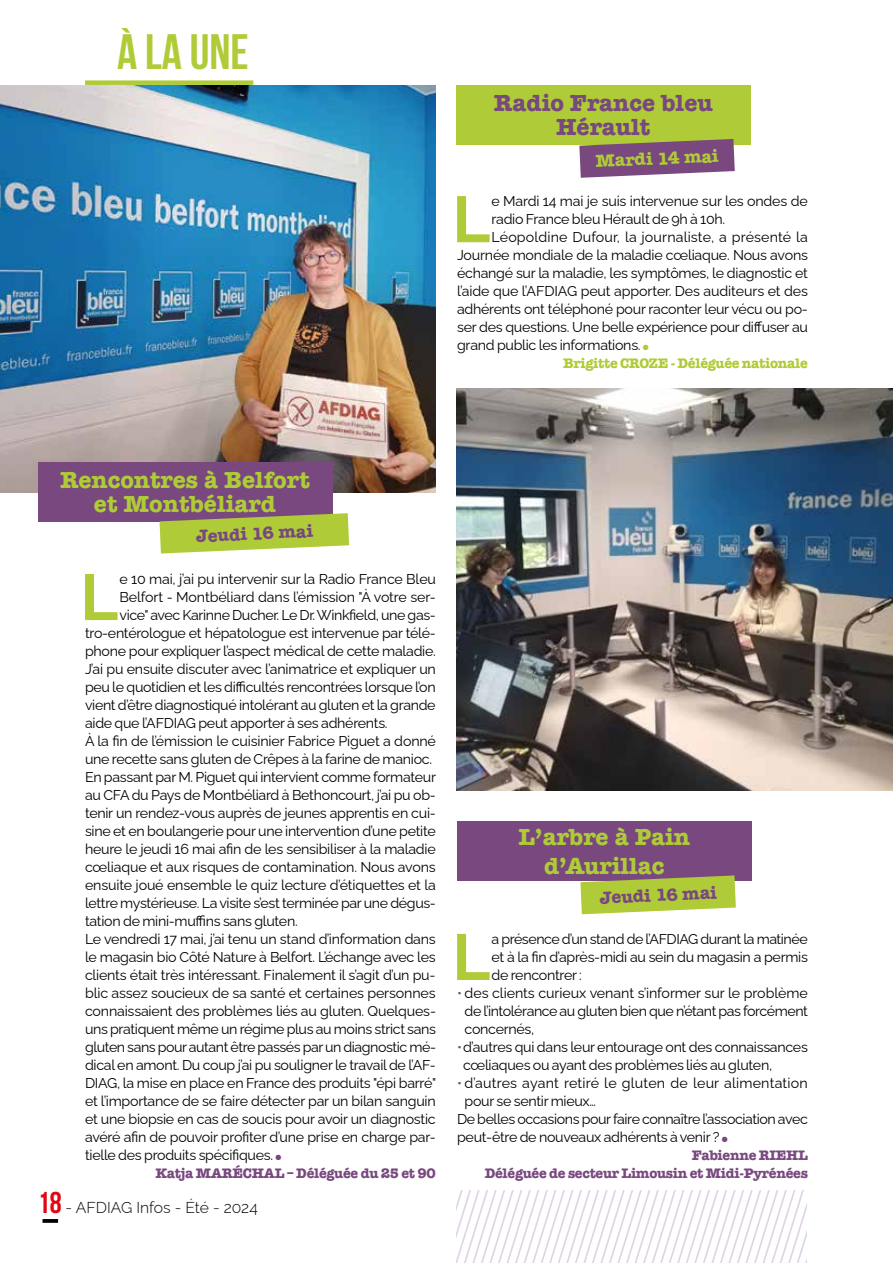
<style>
.page{position:relative;width:893px;height:1263px;background:#fff}
.page>*{position:absolute;margin:0;border:0;box-sizing:border-box;transform-origin:0 0}
.t1{font:700 64.95px "Raleway";color:#afcb37}
.t2{font:700 49.5px "Bebas Neue";color:#afcb37}
.t3{font:700 24px/24px "American Typewriter";color:#afcb37;text-align:center}
.t4{font:700 24px/24px "American Typewriter";color:#78487f;text-align:center}
.t5{font:700 18px "American Typewriter";color:#78487f}
.t6{font:700 18px "American Typewriter";color:#afcb37}
.t7{font:300 15.75px "Raleway";color:#000}
.t8{font:14.25px/18px "Raleway";letter-spacing:-.02em;color:#000;text-align:justify}
.t9{font:700 14.25px/18px "American Typewriter";letter-spacing:-.02em;color:#78487f;text-align:right}
.t10{font:14.25px "Raleway";letter-spacing:.015em;color:#000}
.t11{font:14.25px "Raleway";letter-spacing:.01em;color:#000}
.t12{font:700 14.25px "American Typewriter";letter-spacing:-.02em;color:#afcb37}
.s1{color:#afcb37}
.s2{color:#78487f}
.s3{font-family:"Bebas Neue";font-weight:700;font-size:30px;color:#e30613}
</style>
<div class="page">
<svg style="left:456px;top:1191px;width:351px;height:72px"></svg>
<svg style="left:43px;top:1219px;width:15px;height:4px"></svg>
<img style="left:0;top:85px;width:436px;height:407px">
<img style="left:456px;top:388px;width:437px;height:403px">
<div style="left:38px;top:462px;width:294px;height:60px;background:#78487f"></div>
<svg style="left:160px;top:513px;width:189px;height:40px"></svg>
<div style="left:85px;top:80px;width:168px;height:5px;background:#afcb37"></div>
<div style="left:456px;top:85px;width:294px;height:59px;background:#afcb37"></div>
<svg style="left:579px;top:139px;width:156px;height:39px"></svg>
<div style="left:457px;top:821px;width:294px;height:60px;background:#78487f"></div>
<svg style="left:580px;top:875px;width:156px;height:39px"></svg>
<h2 class="t2" style="left:117px;top:25px;width:133px">À LA UNE</h2>
<h3 class="t4" style="left:494px;top:90px;width:220px">Radio France bleu<br>Hérault</h3>
<p class="t6" style="left:595px;top:145px;width:124px;rotate:-2deg">Mardi 14 mai</p>
<h1 class="t1" style="left:452px;top:167px;width:39px">L</h1>
<p class="t8" style="left:492px;top:191px;width:318px">e Mardi 14 mai je suis intervenue sur les ondes de</p>
<p class="t8" style="left:492px;top:209px;width:235px">radio France bleu Hérault de 9h à 10h.</p>
<p class="t11" style="left:492px;top:226px;width:318px">Léopoldine Dufour, la journaliste, a présenté la</p>
<p class="t8" style="left:457px;top:245px;width:352px">Journée mondiale de la maladie cœliaque. Nous avons</p>
<p class="t8" style="left:457px;top:263px;width:352px">échangé sur la maladie, les symptômes, le diagnostic et</p>
<p class="t8" style="left:457px;top:281px;width:352px">l’aide que l’AFDIAG peut apporter. Des auditeurs et des</p>
<p class="t8" style="left:457px;top:299px;width:352px">adhérents ont téléphoné pour raconter leur vécu ou po-</p>
<p class="t8" style="left:457px;top:317px;width:352px">ser des questions. Une belle expérience pour diffuser au</p>
<p class="t8" style="left:457px;top:335px;width:193px">grand public les informations. <span class="s1">●</span></p>
<p class="t12" style="left:563px;top:351px;width:246px">Brigitte CROZE - Déléguée nationale</p>
<h3 class="t3" style="left:60px;top:467px;width:251px">Rencontres à Belfort et Montbéliard</h3>
<p class="t5" style="left:195px;top:520px;width:119px;rotate:-2deg">Jeudi 16 mai</p>
<h1 class="t1" style="left:80px;top:545px;width:39px">L</h1>
<p class="t8" style="left:119px;top:568px;width:318px">e 10 mai, j’ai pu intervenir sur la Radio France Bleu</p>
<p class="t8" style="left:119px;top:586px;width:318px">Belfort - Montbéliard dans l’émission "À votre ser-</p>
<p class="t8" style="left:119px;top:604px;width:318px">vice" avec Karinne Ducher. Le Dr. Winkfield, une gas-</p>
<p class="t8" style="left:85px;top:622px;width:352px">tro-entérologue et hépatologue est intervenue par télé-</p>
<p class="t8" style="left:85px;top:640px;width:352px">phone pour expliquer l’aspect médical de cette maladie.</p>
<p class="t8" style="left:85px;top:658px;width:352px">J’ai pu ensuite discuter avec l’animatrice et expliquer un</p>
<p class="t8" style="left:85px;top:676px;width:352px">peu le quotidien et les difficultés rencontrées lorsque l’on</p>
<p class="t8" style="left:85px;top:694px;width:352px">vient d’être diagnostiqué intolérant au gluten et la grande</p>
<p class="t8" style="left:85px;top:712px;width:304px">aide que l’AFDIAG peut apporter à ses adhérents.</p>
<p class="t8" style="left:85px;top:730px;width:352px">À la fin de l’émission le cuisinier Fabrice Piguet a donné</p>
<p class="t8" style="left:85px;top:748px;width:349px">une recette sans gluten de Crêpes à la farine de manioc.</p>
<p class="t8" style="left:85px;top:766px;width:352px">En passant par M. Piguet qui intervient comme formateur</p>
<p class="t8" style="left:85px;top:784px;width:352px">au CFA du Pays de Montbéliard à Bethoncourt, j’ai pu ob-</p>
<p class="t8" style="left:85px;top:802px;width:352px">tenir un rendez-vous auprès de jeunes apprentis en cui-</p>
<p class="t8" style="left:85px;top:820px;width:352px">sine et en boulangerie pour une intervention d’une petite</p>
<p class="t8" style="left:85px;top:838px;width:352px">heure le jeudi 16 mai afin de les sensibiliser à la maladie</p>
<p class="t8" style="left:85px;top:856px;width:352px">cœliaque et aux risques de contamination. Nous avons</p>
<p class="t8" style="left:85px;top:874px;width:352px">ensuite joué ensemble le quiz lecture d’étiquettes et la</p>
<p class="t8" style="left:85px;top:892px;width:352px">lettre mystérieuse. La visite s’est terminée par une dégus-</p>
<p class="t8" style="left:85px;top:910px;width:214px">tation de mini-muffins sans gluten.</p>
<p class="t8" style="left:85px;top:928px;width:352px">Le vendredi 17 mai, j’ai tenu un stand d’information dans</p>
<p class="t8" style="left:85px;top:946px;width:352px">le magasin bio Côté Nature à Belfort. L’échange avec les</p>
<p class="t8" style="left:85px;top:964px;width:352px">clients était très intéressant. Finalement il s’agit d’un pu-</p>
<p class="t8" style="left:85px;top:982px;width:352px">blic assez soucieux de sa santé et certaines personnes</p>
<p class="t8" style="left:85px;top:1000px;width:352px">connaissaient des problèmes liés au gluten. Quelques-</p>
<p class="t8" style="left:85px;top:1018px;width:353px">uns pratiquent même un régime plus au moins strict sans</p>
<p class="t8" style="left:85px;top:1036px;width:353px">gluten sans pour autant être passés par un diagnostic mé-</p>
<p class="t8" style="left:85px;top:1054px;width:352px">dical en amont. Du coup j’ai pu souligner le travail de l’AF-</p>
<p class="t8" style="left:85px;top:1072px;width:353px">DIAG, la mise en place en France des produits "épi barré"</p>
<p class="t8" style="left:85px;top:1090px;width:352px">et l’importance de se faire détecter par un bilan sanguin</p>
<p class="t8" style="left:85px;top:1108px;width:352px">et une biopsie en cas de soucis pour avoir un diagnostic</p>
<p class="t8" style="left:85px;top:1126px;width:352px">avéré afin de pouvoir profiter d’une prise en charge par-</p>
<p class="t8" style="left:85px;top:1144px;width:198px">tielle des produits spécifiques. <span class="s2">●</span></p>
<p class="t9" style="left:155px;top:1164px;width:282px">Katja MARÉCHAL – Déléguée du 25 et 90</p>
<p class="t7" style="left:38px;top:1195px;width:221px"><span class="s3">18</span> - AFDIAG Infos - Été - 2024</p>
<h3 class="t3" style="left:519px;top:821px;width:173px;line-height:28.8px">L’arbre à Pain d’Aurillac</h3>
<p class="t5" style="left:599px;top:881px;width:119px;rotate:-2deg">Jeudi 16 mai</p>
<h1 class="t1" style="left:452px;top:905px;width:39px">L</h1>
<p class="t8" style="left:492px;top:928px;width:318px">a présence d’un stand de l’AFDIAG durant la matinée et à la fin d’après-midi au sein du magasin a permis de rencontrer :</p>
<p class="t8" style="left:465px;top:982px;width:345px;text-indent:-7px"><span class="s2">•</span> des clients curieux venant s’informer sur le problème de l’intolérance au gluten bien que n’étant pas forcément concernés,</p>
<p class="t8" style="left:463px;top:1036px;width:346px;text-indent:-6px"><span class="s2">•</span>d’autres qui dans leur entourage ont des connaissances cœliaques ou ayant des problèmes liés au gluten,</p>
<p class="t10" style="left:457px;top:1071px;width:352px"><span class="s2">•</span> d’autres ayant retiré le gluten de leur alimentation</p>
<p class="t8" style="left:465px;top:1090px;width:133px">pour se sentir mieux…</p>
<p class="t8" style="left:457px;top:1108px;width:352px">De belles occasions pour faire connaître l’association avec</p>
<p class="t8" style="left:457px;top:1126px;width:272px">peut-être de nouveaux adhérents à venir ? <span class="s2">●</span></p>
<p class="t9" style="left:485px;top:1145px;width:325px">Fabienne RIEHL<br>Déléguée de secteur Limousin et Midi-Pyrénées</p>
</div>
